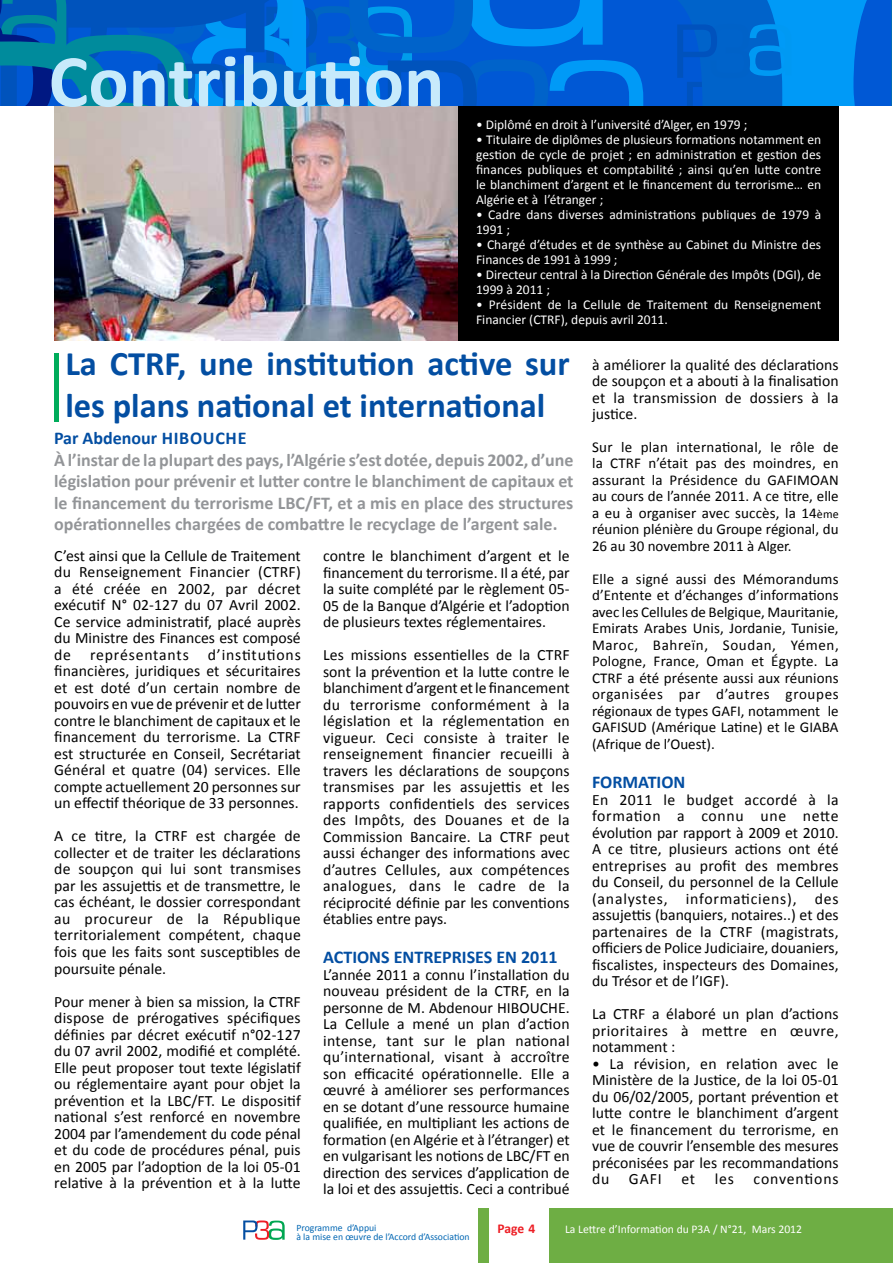
<style>
.page{position:relative;width:893px;height:1263px;background:#fff}
.page>*{position:absolute;margin:0;border:0;box-sizing:border-box;transform-origin:0 0}
.t1{font:700 75px "Calibri";color:#c7eafb}
.t2{font:700 34.5px/41.4px "Calibri";color:#034ea2}
.t3{font:700 18px/21.6px "Calibri";color:#939598;text-align:justify}
.t4{font:700 18px "Calibri";color:#034ea2}
.t5{font:15.75px/16.5px "Calibri";color:#000;text-align:justify}
.t6{font:15px/16.5px "Calibri";color:#000;text-align:justify}
.t7{font:13.5px/15px "Calibri";color:#fff}
.t8{font:700 13.5px "Calibri";color:#ed1d24}
.t9{font:11.7px "Calibri";color:#fff}
.t10{font:9.75px "Calibri";color:#0066b3}
.s1{font-size:12px}
</style>
<div class="page">
<img style="left:54px;top:106px;width:404px;height:235px">
<hr style="left:54px;top:353px;width:4px;height:69px;background:#00ac5b">
<div style="left:458px;top:106px;width:381px;height:235px;background:#000"></div>
<div style="left:643px;top:0;width:34px;height:106px;background:#0058d5"></div>
<svg style="left:677px;top:0;width:215px;height:106px;background:#0075dd"></svg>
<svg style="left:0;top:0;width:643px;height:106px;background:#0068cd"></svg>
<div style="left:478px;top:1209px;width:415px;height:54px;background:#6eae44"></div>
<div style="left:490px;top:1209px;width:59px;height:54px;background:#fff"></div>
<svg style="left:243px;top:1220px;width:42px;height:20px"></svg>
<h1 class="t1" style="left:49px;top:33px;width:397px">Contribution</h1>
<p class="t7" style="left:476px;top:117px;width:273px">• Diplômé en droit à l’université d’Alger, en 1979 ;</p>
<p class="t7" style="left:476px;top:132px;width:347px;text-align:justify">• Titulaire de diplômes de plusieurs formations notamment en gestion de cycle de projet ; en administration et gestion des finances publiques et comptabilité ; ainsi qu’en lutte contre le blanchiment d’argent et le financement du terrorisme… en Algérie et à l’étranger ;</p>
<p class="t7" style="left:476px;top:207px;width:347px">• Cadre dans diverses administrations publiques de 1979 à<br>1991 ;</p>
<p class="t7" style="left:476px;top:237px;width:347px">• Chargé d’études et de synthèse au Cabinet du Ministre des<br>Finances de 1991 à 1999 ;</p>
<p class="t7" style="left:476px;top:267px;width:347px">• Directeur central à la Direction Générale des Impôts (DGI), de<br>1999 à 2011 ;</p>
<p class="t7" style="left:476px;top:297px;width:347px">• Président de la Cellule de Traitement du Renseignement<br>Financier (CTRF), depuis avril 2011.</p>
<h2 class="t2" style="left:65px;top:343px;width:506px">La CTRF, une institution active sur les plans national et international</h2>
<p class="t4" style="left:54px;top:426px;width:149px">Par Abdenour Hi bouche</p>
<p class="t3" style="left:54px;top:449px;width:521px">À l’instar de la plupart des pays, l’Algérie s’est dotée, depuis 2002, d’une législation pour prévenir et lutter contre le blanchiment de capitaux et le financement du terrorisme LBC/FT, et a mis en place des structures opérationnelles chargées de combattre le recyclage de l’argent sale.</p>
<p class="t5" style="left:54px;top:547px;width:248px">C’est ainsi que la Cellule de Traitement du Renseignement Financier (CTRF) a été créée en 2002, par décret exécutif N° 02-127 du 07 Avril 2002.<br>Ce service administratif, placé auprès du Ministre des Finances est composé de représentants d’institutions financières, juridiques et sécuritaires et est doté d’un certain nombre de pouvoirs en vue de prévenir et de lutter contre le blanchiment de capitaux et le financement du terrorisme. La CTRF est structurée en Conseil, Secrétariat Général et quatre (04) services. Elle compte actuellement 20 personnes sur un effectif théorique de 33 personnes.</p>
<p class="t5" style="left:54px;top:828px;width:248px">A ce titre, la CTRF est chargée de collecter et de traiter les déclarations de soupçon qui lui sont transmises par les assujettis et de transmettre, le cas échéant, le dossier correspondant au procureur de la République territorialement compétent, chaque fois que les faits sont susceptibles de poursuite pénale.</p>
<p class="t5" style="left:54px;top:993px;width:248px">Pour mener à bien sa mission, la CTRF dispose de prérogatives spécifiques définies par décret exécutif n°02-127 du 07 avril 2002, modifié et complété.<br>Elle peut proposer tout texte législatif ou réglementaire ayant pour objet la prévention et la LBC/FT. Le dispositif national s’est renforcé en novembre 2004 par l’amendement du code pénal et du code de procédures pénal, puis en 2005 par l’adoption de la loi 05-01 relative à la prévention et à la lutte</p>
<p class="t5" style="left:323px;top:548px;width:248px">contre le blanchiment d’argent et le financement du terrorisme. Il a été, par la suite complété par le règlement 05- 05 de la Banque d’Algérie et l’adoption de plusieurs textes réglementaires.</p>
<p class="t5" style="left:323px;top:647px;width:248px">Les missions essentielles de la CTRF sont la prévention et la lutte contre le blanchiment d’argent et le financement du terrorisme conformément à la législation et la réglementation en vigueur. Ceci consiste à traiter le renseignement financier recueilli à travers les déclarations de soupçons transmises par les assujettis et les rapports confidentiels des services des Impôts, des Douanes et de la Commission Bancaire. La CTRF peut aussi échanger des informations avec d’autres Cellules, aux compétences analogues, dans le cadre de la réciprocité définie par les conventions établies entre pays.</p>
<p class="t4" style="left:323px;top:946px;width:236px">ACTIONS ENTREPRISES EN 2011</p>
<p class="t5" style="left:323px;top:966px;width:248px">L’année 2011 a connu l’installation du nouveau président de la CTRF, en la personne de M. Abdenour HIBOUCHE.<br>La Cellule a mené un plan d’action intense, tant sur le plan national qu’international, visant à accroître son efficacité opérationnelle. Elle a œuvré à améliorer ses performances en se dotant d’une ressource humaine qualifiée, en multipliant les actions de formation (en Algérie et à l’étranger) et en vulgarisant les notions de LBC/FT en direction des services d’application de la loi et des assujettis. Ceci a contribué</p>
<p class="t5" style="left:592px;top:356px;width:248px">à améliorer la qualité des déclarations de soupçon et a abouti à la finalisation et la transmission de dossiers à la justice.</p>
<p class="t6" style="left:592px;top:439px;width:248px">Sur le plan international, le rôle de la CTRF n’était pas des moindres, en assurant la Présidence du GAFIMOAN au cours de l’année 2011. A ce titre, elle a eu à organiser avec succès, la 14<span class="s1">ème </span>réunion plénière du Groupe régional, du 26 au 30 novembre 2011 à Alger.</p>
<p class="t6" style="left:592px;top:571px;width:248px">Elle a signé aussi des Mémorandums d’Entente et d’échanges d’informations avec les Cellules de Belgique, Mauritanie, Emirats Arabes Unis, Jordanie, Tunisie, Maroc, Bahreïn, Soudan, Yémen, Pologne, France, Oman et Égypte. La CTRF a été présente aussi aux réunions organisées par d’autres groupes régionaux de types GAFI, notamment le GAFISUD (Amérique Latine) et le GIABA (Afrique de l’Ouest).</p>
<p class="t4" style="left:592px;top:771px;width:95px">FORMATION</p>
<p class="t5" style="left:592px;top:791px;width:248px">En 2011 le budget accordé à la formation a connu une nette évolution par rapport à 2009 et 2010.<br>A ce titre, plusieurs actions ont été entreprises au profit des membres du Conseil, du personnel de la Cellule (analystes, informaticiens), des assujettis (banquiers, notaires..) et des partenaires de la CTRF (magistrats, officiers de Police Judiciaire, douaniers, fiscalistes, inspecteurs des Domaines, du Trésor et de l’IGF).</p>
<p class="t5" style="left:592px;top:1006px;width:248px">La CTRF a élaboré un plan d’actions prioritaires à mettre en œuvre, notamment :</p>
<p class="t5" style="left:592px;top:1055px;width:248px">• La révision, en relation avec le Ministère de la Justice, de la loi 05-01 du 06/02/2005, portant prévention et lutte contre le blanchiment d’argent et le financement du terrorisme, en vue de couvrir l’ensemble des mesures préconisées par les recommandations du GAFI et les conventions</p>
<p class="t8" style="left:498px;top:1220px;width:39px">Page 4</p>
<p class="t10" style="left:296px;top:1222px;width:82px">Programme d’Appui</p>
<p class="t9" style="left:565px;top:1222px;width:239px">La Lettre d’Information du P3A / N°21, Mars 2012</p>
<p class="t10" style="left:296px;top:1230px;width:175px">à la mise en œuvre de l’Accord d’Association</p>
</div>
